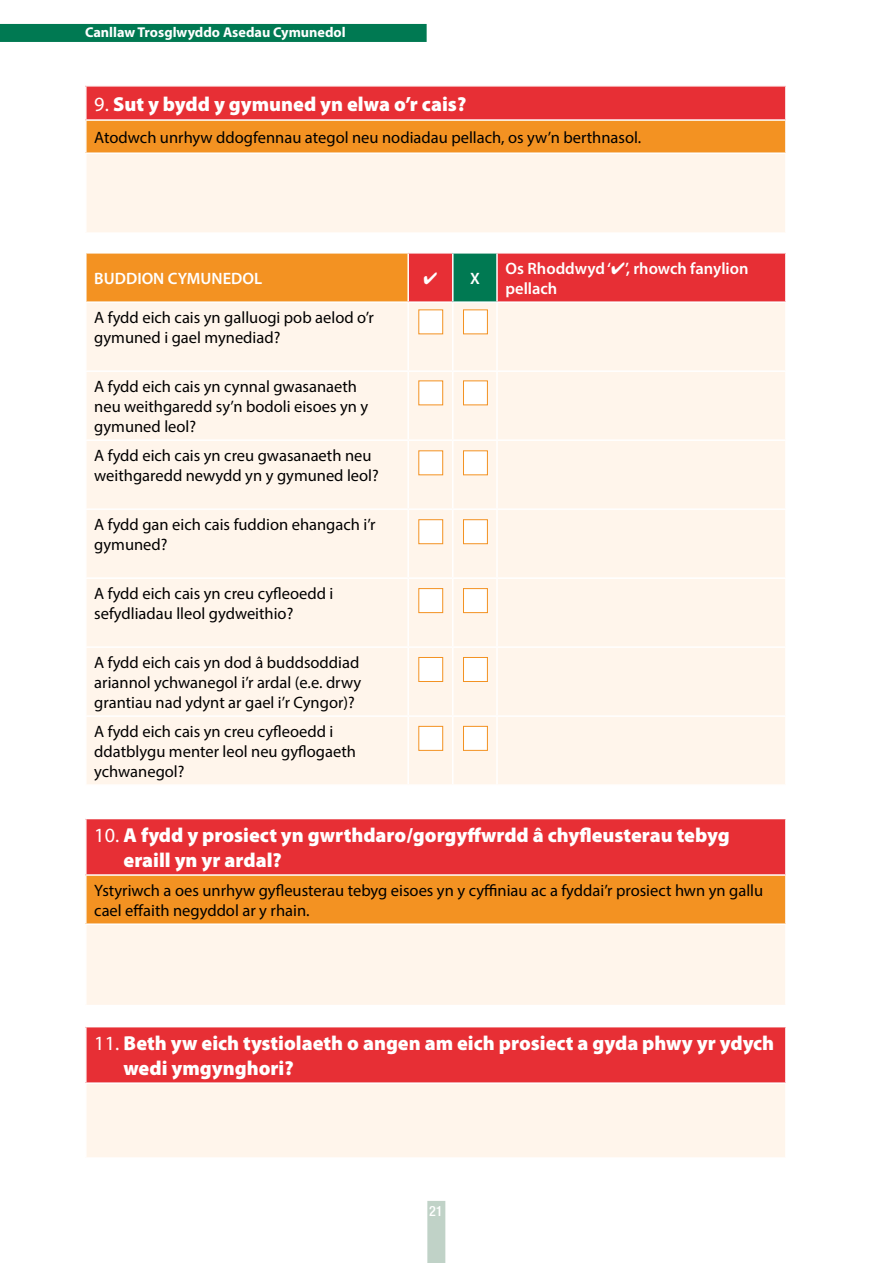
<style>
.page{position:relative;width:893px;height:1263px;background:#fff}
.page>*{position:absolute;margin:0;border:0;box-sizing:border-box;transform-origin:0 0}
.t1{font:900 20.25px/24.3px "Myriad Pro";color:#fff}
.t2{font:16.5px/19.8px "Myriad Pro";color:#000}
.t3{font:600 16.5px/19.8px "Myriad Pro";color:#fff}
.t4{font:600 condensed 15px "Nimbus San Nov T";color:#fff}
.t5{font:700 14.25px "Myriad Pro";color:#fff}
.s1{font-weight:400}
</style>
<div class="page">
<div style="left:427px;top:1201px;width:18px;height:62px;background:#c0d2c7"></div>
<div style="left:0;top:24px;width:427px;height:18px;background:#007952"></div>
<div style="left:86px;top:86px;width:700px;height:34px;background:#e72f35"></div>
<div style="left:86px;top:120px;width:700px;height:33px;background:#f39222"></div>
<div style="left:86px;top:153px;width:700px;height:80px;background:#fff5eb"></div>
<hr style="left:85px;top:85px;width:702px;height:2px;background:#fff">
<hr style="left:85px;top:87px;width:2px;height:32px;background:#fff">
<hr style="left:785px;top:87px;width:2px;height:32px;background:#fff">
<hr style="left:85px;top:119px;width:702px;height:2px;background:#fff">
<hr style="left:85px;top:121px;width:2px;height:31px;background:#fff">
<hr style="left:785px;top:121px;width:2px;height:31px;background:#fff">
<hr style="left:85px;top:152px;width:702px;height:2px;background:#fff">
<hr style="left:85px;top:154px;width:2px;height:78px;background:#fff">
<hr style="left:785px;top:154px;width:2px;height:78px;background:#fff">
<hr style="left:85px;top:232px;width:702px;height:2px;background:#fff">
<div style="left:86px;top:818px;width:700px;height:57px;background:#e72f35"></div>
<div style="left:86px;top:875px;width:700px;height:49px;background:#f39222"></div>
<div style="left:86px;top:924px;width:700px;height:81px;background:#fff5eb"></div>
<hr style="left:85px;top:818px;width:702px;height:1px;background:#fff">
<hr style="left:85px;top:819px;width:2px;height:55px;background:#fff">
<hr style="left:785px;top:819px;width:2px;height:55px;background:#fff">
<hr style="left:85px;top:874px;width:702px;height:2px;background:#fff">
<hr style="left:85px;top:876px;width:2px;height:47px;background:#fff">
<hr style="left:785px;top:876px;width:2px;height:47px;background:#fff">
<hr style="left:85px;top:923px;width:702px;height:2px;background:#fff">
<hr style="left:85px;top:925px;width:2px;height:80px;background:#fff">
<hr style="left:785px;top:925px;width:2px;height:80px;background:#fff">
<div style="left:86px;top:1027px;width:700px;height:56px;background:#e72f35"></div>
<div style="left:86px;top:1083px;width:700px;height:75px;background:#fff5eb"></div>
<hr style="left:85px;top:1027px;width:2px;height:55px;background:#fff">
<hr style="left:785px;top:1027px;width:2px;height:55px;background:#fff">
<hr style="left:85px;top:1082px;width:702px;height:2px;background:#fff">
<hr style="left:85px;top:1084px;width:2px;height:73px;background:#fff">
<hr style="left:785px;top:1084px;width:2px;height:73px;background:#fff">
<hr style="left:85px;top:1157px;width:702px;height:2px;background:#fff">
<div style="left:86px;top:253px;width:322px;height:49px;background:#f39222"></div>
<div style="left:409px;top:254px;width:376px;height:47px;background:#e72f35"></div>
<div style="left:453px;top:253px;width:44px;height:49px;background:#007952"></div>
<div style="left:87px;top:303px;width:698px;height:481px;background:#fff5eb"></div>
<hr style="left:85px;top:252px;width:323px;height:2px;background:#fff">
<hr style="left:85px;top:254px;width:2px;height:47px;background:#fff">
<hr style="left:407px;top:254px;width:2px;height:47px;background:#fff">
<hr style="left:453px;top:252px;width:44px;height:2px;background:#fff">
<hr style="left:452px;top:254px;width:2px;height:47px;background:#fff">
<hr style="left:496px;top:254px;width:2px;height:47px;background:#fff">
<hr style="left:85px;top:301px;width:323px;height:2px;background:#fff">
<hr style="left:407px;top:303px;width:2px;height:67px;background:#fff">
<hr style="left:453px;top:301px;width:44px;height:2px;background:#fff">
<hr style="left:452px;top:303px;width:2px;height:67px;background:#fff">
<hr style="left:496px;top:303px;width:2px;height:67px;background:#fff">
<hr style="left:85px;top:370px;width:323px;height:2px;background:#fff">
<hr style="left:408px;top:370px;width:45px;height:2px;background:#fff">
<hr style="left:407px;top:372px;width:2px;height:67px;background:#fff">
<hr style="left:453px;top:370px;width:44px;height:2px;background:#fff">
<hr style="left:452px;top:372px;width:2px;height:67px;background:#fff">
<hr style="left:497px;top:370px;width:290px;height:2px;background:#fff">
<hr style="left:496px;top:372px;width:2px;height:67px;background:#fff">
<hr style="left:85px;top:439px;width:323px;height:2px;background:#fff">
<hr style="left:408px;top:439px;width:45px;height:2px;background:#fff">
<hr style="left:407px;top:441px;width:2px;height:67px;background:#fff">
<hr style="left:453px;top:439px;width:44px;height:2px;background:#fff">
<hr style="left:452px;top:441px;width:2px;height:67px;background:#fff">
<hr style="left:497px;top:439px;width:290px;height:2px;background:#fff">
<hr style="left:496px;top:441px;width:2px;height:67px;background:#fff">
<hr style="left:85px;top:508px;width:323px;height:2px;background:#fff">
<hr style="left:408px;top:508px;width:45px;height:2px;background:#fff">
<hr style="left:407px;top:510px;width:2px;height:67px;background:#fff">
<hr style="left:453px;top:508px;width:44px;height:2px;background:#fff">
<hr style="left:452px;top:510px;width:2px;height:67px;background:#fff">
<hr style="left:497px;top:508px;width:290px;height:2px;background:#fff">
<hr style="left:496px;top:510px;width:2px;height:67px;background:#fff">
<hr style="left:85px;top:577px;width:323px;height:2px;background:#fff">
<hr style="left:408px;top:577px;width:45px;height:2px;background:#fff">
<hr style="left:407px;top:579px;width:2px;height:67px;background:#fff">
<hr style="left:453px;top:577px;width:44px;height:2px;background:#fff">
<hr style="left:452px;top:579px;width:2px;height:67px;background:#fff">
<hr style="left:497px;top:577px;width:290px;height:2px;background:#fff">
<hr style="left:496px;top:579px;width:2px;height:67px;background:#fff">
<hr style="left:85px;top:646px;width:323px;height:2px;background:#fff">
<hr style="left:408px;top:646px;width:45px;height:2px;background:#fff">
<hr style="left:407px;top:648px;width:2px;height:67px;background:#fff">
<hr style="left:453px;top:646px;width:44px;height:2px;background:#fff">
<hr style="left:452px;top:648px;width:2px;height:67px;background:#fff">
<hr style="left:497px;top:646px;width:290px;height:2px;background:#fff">
<hr style="left:496px;top:648px;width:2px;height:67px;background:#fff">
<hr style="left:85px;top:715px;width:323px;height:2px;background:#fff">
<hr style="left:408px;top:715px;width:45px;height:2px;background:#fff">
<hr style="left:407px;top:717px;width:2px;height:67px;background:#fff">
<hr style="left:453px;top:715px;width:44px;height:2px;background:#fff">
<hr style="left:452px;top:717px;width:2px;height:67px;background:#fff">
<hr style="left:497px;top:715px;width:290px;height:2px;background:#fff">
<hr style="left:496px;top:717px;width:2px;height:67px;background:#fff">
<div style="left:418px;top:309px;width:25px;height:25px;background:#fff"></div>
<div style="left:418px;top:380px;width:25px;height:25px;background:#fff"></div>
<div style="left:418px;top:450px;width:25px;height:25px;background:#fff"></div>
<div style="left:418px;top:519px;width:25px;height:25px;background:#fff;border:1px solid #f39222"></div>
<div style="left:418px;top:588px;width:25px;height:25px;background:#fff;border:1px solid #f39222"></div>
<div style="left:418px;top:657px;width:25px;height:25px;background:#fff;border:1px solid #f39222"></div>
<div style="left:418px;top:726px;width:25px;height:25px;background:#fff;border:1px solid #f39222"></div>
<div style="left:463px;top:309px;width:25px;height:25px;background:#fff;border:1px solid #f39222"></div>
<div style="left:463px;top:380px;width:25px;height:25px;background:#fff;border:1px solid #f39222"></div>
<div style="left:463px;top:450px;width:25px;height:25px;background:#fff;border:1px solid #f39222"></div>
<div style="left:463px;top:519px;width:25px;height:25px;background:#fff;border:1px solid #f39222"></div>
<div style="left:463px;top:588px;width:25px;height:25px;background:#fff;border:1px solid #f39222"></div>
<div style="left:463px;top:657px;width:25px;height:25px;background:#fff;border:1px solid #f39222"></div>
<div style="left:463px;top:726px;width:25px;height:25px;background:#fff;border:1px solid #f39222"></div>
<p class="t5" style="left:85px;top:23px;width:262px">Canllaw Trosglwyddo Asedau Cymunedol</p>
<p class="t1" style="left:94px;top:91px;width:373px"><span class="s1">9.</span> Sut y bydd y gymuned yn elwa o’r cais?</p>
<p class="t2" style="left:94px;top:127px;width:548px">Atodwch unrhyw ddogfennau ategol neu nodiadau pellach, os yw’n berthnasol.</p>
<p class="t3" style="left:94px;top:268px;width:169px">BUDDION CYMUNEDOL</p>
<p class="t3" style="left:423px;top:268px;width:58px">✔ X</p>
<p class="t3" style="left:505px;top:258px;width:245px">Os Rhoddwyd ‘✔’, rhowch fanylion pellach</p>
<p class="t2" style="left:94px;top:307px;width:281px">A fydd eich cais yn galluogi pob aelod o’r gymuned i gael mynediad?</p>
<p class="t2" style="left:94px;top:376px;width:276px">A fydd eich cais yn cynnal gwasanaeth neu weithgaredd sy’n bodoli eisoes yn y gymuned leol?</p>
<p class="t2" style="left:94px;top:445px;width:286px">A fydd eich cais yn creu gwasanaeth neu weithgaredd newydd yn y gymuned leol?</p>
<p class="t2" style="left:94px;top:514px;width:283px">A fydd gan eich cais fuddion ehangach i’r gymuned?</p>
<p class="t2" style="left:94px;top:583px;width:241px">A fydd eich cais yn creu cyfleoedd i sefydliadau lleol gydweithio?</p>
<p class="t2" style="left:94px;top:652px;width:268px;text-align:justify">A fydd eich cais yn dod â buddsoddiad ariannol ychwanegol i’r ardal (e.e. drwy grantiau nad ydynt ar gael i’r Cyngor)?</p>
<p class="t2" style="left:94px;top:721px;width:263px">A fydd eich cais yn creu cyfleoedd i ddatblygu menter leol neu gyflogaeth ychwanegol?</p>
<p class="t1" style="left:124px;top:822px;width:608px;text-indent:-29px"><span class="s1">10.</span> A fydd y prosiect yn gwrthdaro/gorgyffwrdd â chyfleusterau tebyg eraill yn yr ardal?</p>
<p class="t2" style="left:94px;top:880px;width:670px">Ystyriwch a oes unrhyw gyfleusterau tebyg eisoes yn y cyffiniau ac a fyddai’r prosiect hwn yn gallu cael effaith negyddol ar y rhain.</p>
<p class="t1" style="left:124px;top:1030px;width:652px;text-indent:-29px"><span class="s1">11.</span> Beth yw eich tystiolaeth o angen am eich prosiect a gyda phwy yr ydych wedi ymgynghori?</p>
<p class="t4" style="left:429px;top:1202px;width:15px">21</p>
</div>
